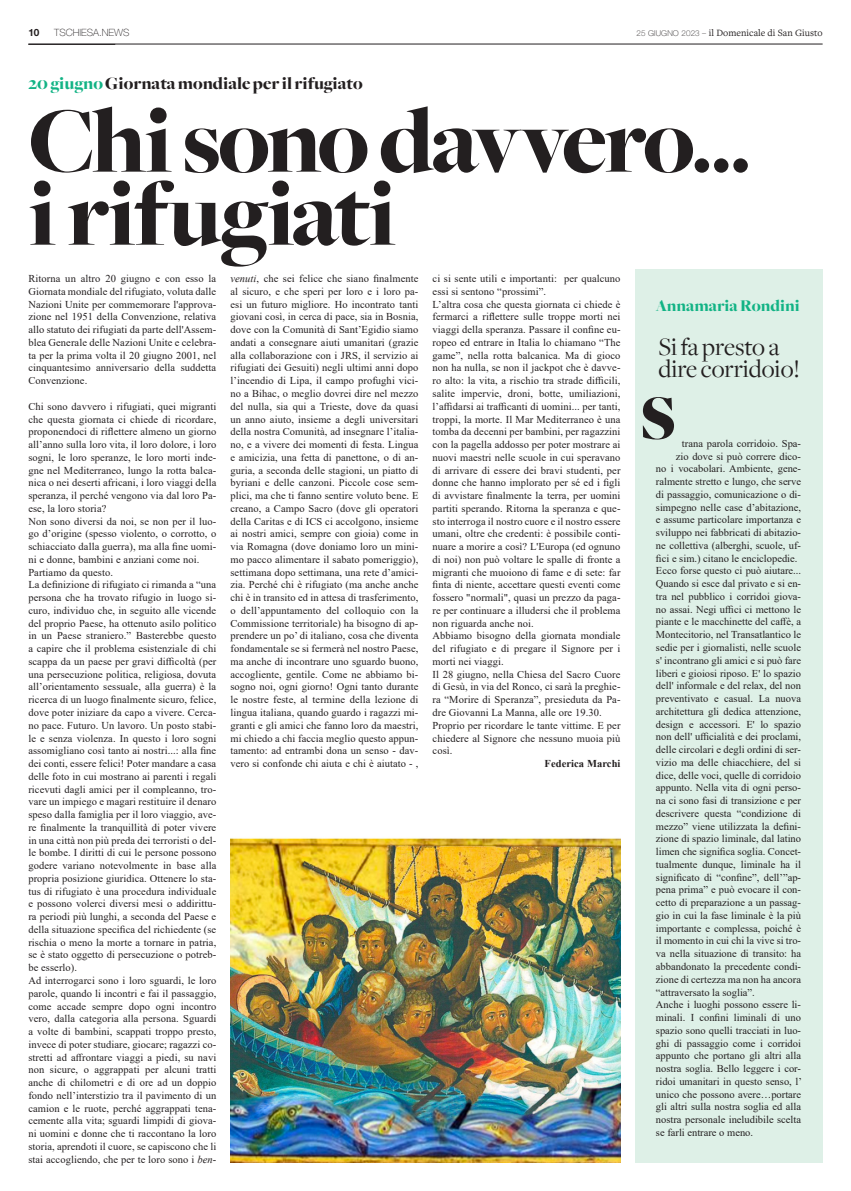
<style>
.page{position:relative;width:851px;height:1191px;background:#fff}
.page>*{position:absolute;margin:0;border:0;box-sizing:border-box;transform-origin:0 0}
.t1{font:900 97px "Freight Big";letter-spacing:-.03em;color:#231f20}
.t2{font:26px/22.5px "Freight Disp";color:#231f20}
.t3{font:900 18px "Freight Big";color:#231f20}
.t4{font:900 17px "Freight Big";color:#12b385}
.t5{font:10.5px/12.8px "Times New Roman";letter-spacing:.01em;color:#231f20;text-align:justify}
.t6{font:700 10.5px "Times New Roman";letter-spacing:.01em;color:#231f20}
.t7{font:10px "Freight Text Pro";color:#231f20}
.t8{font:100 10px "Helvetica Neue LT Std";color:#231f20}
.t9{font:700 10px "Helvetica Neue LT Std";color:#231f20}
.s1{font-family:"Helvetica Neue LT Std";font-weight:100;font-size:8px}
.s2{color:#12b385}
.s3{font-style:italic}
</style>
<div class="page">
<hr style="left:28px;top:44px;width:794px;height:1px;background:#231f20">
<div style="left:634px;top:269px;width:188px;height:893px;background:#def0e7"></div>
<svg style="left:642px;top:397px;width:32px;height:42px"></svg>
<img style="left:230px;top:838px;width:390px;height:324px">
<p class="t9" style="left:28px;top:26px;width:13px">10</p>
<p class="t8" style="left:54px;top:26px;width:77px">TSCHIESA.NEWS</p>
<p class="t7" style="left:636px;top:26px;width:187px"><span class="s1">25 GIUGNO 2023 –</span> il Domenicale di San Giusto</p>
<p class="t3" style="left:28px;top:74px;width:336px"><span class="s2">20 giugno</span> Giornata mondiale per il rifugiato</p>
<p class="t1" style="left:28px;top:87px;width:724px">Chi sono davvero...</p>
<p class="t1" style="left:28px;top:160px;width:370px">i rifugiati</p>
<p class="t5" style="left:28px;top:272px;width:189px">Ritorna un altro 20 giugno e con esso la Giornata mondiale del rifugiato, voluta dalle Nazioni Unite per commemorare l'approva&shy;zione nel 1951 della Convenzione, relativa allo statuto dei rifugiati da parte dell'Assem&shy;blea Generale delle Nazioni Unite e celebra&shy;ta per la prima volta il 20 giugno 2001, nel cinquantesimo anniversario della suddetta Convenzione.</p>
<p class="t5" style="left:28px;top:399px;width:189px">Chi sono davvero i rifugiati, quei migranti che questa giornata ci chiede di ricordare, proponendoci di riflettere almeno un giorno all’anno sulla loro vita, il loro dolore, i loro sogni, le loro speranze, le loro morti inde&shy;gne nel Mediterraneo, lungo la rotta balca&shy;nica o nei deserti africani, i loro viaggi della speranza, il perché vengono via dal loro Pa&shy;ese, la loro storia?</p>
<p class="t5" style="left:28px;top:514px;width:189px">Non sono diversi da noi, se non per il luo&shy;go d’origine (spesso violento, o corrotto, o schiacciato dalla guerra), ma alla fine uomi&shy;ni e donne, bambini e anziani come noi.</p>
<p class="t5" style="left:28px;top:565px;width:86px">Partiamo da questo.</p>
<p class="t5" style="left:28px;top:578px;width:189px">La definizione di rifugiato ci rimanda a “una persona che ha trovato rifugio in luogo si&shy;curo, individuo che, in seguito alle vicende del proprio Paese, ha ottenuto asilo politico in un Paese straniero.” Basterebbe questo a capire che il problema esistenziale di chi scappa da un paese per gravi difficoltà (per una persecuzione politica, religiosa, dovuta all’orientamento sessuale, alla guerra) è la ricerca di un luogo finalmente sicuro, felice, dove poter iniziare da capo a vivere. Cerca&shy;no pace. Futuro. Un lavoro. Un posto stabi&shy;le e senza violenza. In questo i loro sogni assomigliano così tanto ai nostri...: alla fine dei conti, essere felici! Poter mandare a casa delle foto in cui mostrano ai parenti i regali ricevuti dagli amici per il compleanno, tro&shy;vare un impiego e magari restituire il denaro speso dalla famiglia per il loro viaggio, ave&shy;re finalmente la tranquillità di poter vivere in una città non più preda dei terroristi o del&shy;le bombe. I diritti di cui le persone possono godere variano notevolmente in base alla propria posizione giuridica. Ottenere lo sta&shy;tus di rifugiato è una procedura individuale e possono volerci diversi mesi o addirittu&shy;ra periodi più lunghi, a seconda del Paese e della situazione specifica del richiedente (se rischia o meno la morte a tornare in patria, se è stato oggetto di persecuzione o potreb&shy;be esserlo).</p>
<p class="t5" style="left:28px;top:973px;width:189px">Ad interrogarci sono i loro sguardi, le loro parole, quando li incontri e fai il passaggio, come accade sempre dopo ogni incontro vero, dalla categoria alla persona. Sguardi a volte di bambini, scappati troppo presto, invece di poter studiare, giocare; ragazzi co&shy;stretti ad affrontare viaggi a piedi, su navi non sicure, o aggrappati per alcuni tratti anche di chilometri e di ore ad un doppio fondo nell’interstizio tra il pavimento di un camion e le ruote, perché aggrappati tena&shy;cemente alla vita; sguardi limpidi di giova&shy;ni uomini e donne che ti raccontano la loro storia, aprendoti il cuore, se capiscono che li stai accogliendo, che per te loro sono i <span class="s3">ben-</span></p>
<p class="t5" style="left:230px;top:272px;width:189px"><span class="s3">venuti</span>, che sei felice che siano finalmente al sicuro, e che speri per loro e i loro pa&shy;esi un futuro migliore. Ho incontrato tanti giovani così, in cerca di pace, sia in Bosnia, dove con la Comunità di Sant’Egidio siamo andati a consegnare aiuti umanitari (grazie alla collaborazione con i JRS, il servizio ai rifugiati dei Gesuiti) negli ultimi anni dopo l’incendio di Lipa, il campo profughi vici&shy;no a Bihac, o meglio dovrei dire nel mezzo del nulla, sia qui a Trieste, dove da quasi un anno aiuto, insieme a degli universitari della nostra Comunità, ad insegnare l’italia&shy;no, e a vivere dei momenti di festa. Lingua e amicizia, una fetta di panettone, o di an&shy;guria, a seconda delle stagioni, un piatto di byriani e delle canzoni. Piccole cose sem&shy;plici, ma che ti fanno sentire voluto bene. E creano, a Campo Sacro (dove gli operatori della Caritas e di ICS ci accolgono, insieme ai nostri amici, sempre con gioia) come in via Romagna (dove doniamo loro un mini&shy;mo pacco alimentare il sabato pomeriggio), settimana dopo settimana, una rete d’amici&shy;zia. Perché chi è rifugiato (ma anche anche chi è in transito ed in attesa di trasferimento, o dell’appuntamento del colloquio con la Commissione territoriale) ha bisogno di ap&shy;prendere un po’ di italiano, cosa che diventa fondamentale se si fermerà nel nostro Paese, ma anche di incontrare uno sguardo buono, accogliente, gentile. Come ne abbiamo bi&shy;sogno noi, ogni giorno! Ogni tanto durante le nostre feste, al termine della lezione di lingua italiana, quando guardo i ragazzi mi&shy;granti e gli amici che fanno loro da maestri, mi chiedo a chi faccia meglio questo appun&shy;tamento: ad entrambi dona un senso - dav&shy;vero si confonde chi aiuta e chi è aiutato - ,</p>
<p class="t5" style="left:432px;top:272px;width:189px">ci si sente utili e importanti: per qualcuno essi si sentono “prossimi”.</p>
<p class="t5" style="left:432px;top:297px;width:189px">L’altra cosa che questa giornata ci chiede è fermarci a riflettere sulle troppe morti nei viaggi della speranza. Passare il confine eu&shy;ropeo ed entrare in Italia lo chiamano “The game”, nella rotta balcanica. Ma di gioco non ha nulla, se non il jackpot che è davve&shy;ro alto: la vita, a rischio tra strade difficili, salite impervie, droni, botte, umiliazioni, l’affidarsi ai trafficanti di uomini... per tanti, troppi, la morte. Il Mar Mediterraneo è una tomba da decenni per bambini, per ragazzini con la pagella addosso per poter mostrare ai nuovi maestri nelle scuole in cui speravano di arrivare di essere dei bravi studenti, per donne che hanno implorato per sé ed i figli di avvistare finalmente la terra, per uomini partiti sperando. Ritorna la speranza e que&shy;sto interroga il nostro cuore e il nostro essere umani, oltre che credenti: è possibile conti&shy;nuare a morire a così? L'Europa (ed ognuno di noi) non può voltare le spalle di fronte a migranti che muoiono di fame e di sete: far finta di niente, accettare questi eventi come fossero "normali", quasi un prezzo da paga&shy;re per continuare a illudersi che il problema non riguarda anche noi.</p>
<p class="t5" style="left:432px;top:629px;width:189px">Abbiamo bisogno della giornata mondiale del rifugiato e di pregare il Signore per i morti nei viaggi.</p>
<p class="t5" style="left:432px;top:667px;width:189px">Il 28 giugno, nella Chiesa del Sacro Cuore di Gesù, in via del Ronco, ci sarà la preghie&shy;ra “Morire di Speranza”, presieduta da Pa&shy;dre Giovanni La Manna, alle ore 19.30.</p>
<p class="t5" style="left:432px;top:718px;width:189px">Proprio per ricordare le tante vittime. E per chiedere al Signore che nessuno muoia più così.</p>
<p class="t6" style="left:544px;top:756px;width:77px">Federica Marchi</p>
<p class="t4" style="left:656px;top:296px;width:145px">Annamaria Rondini</p>
<p class="t2" style="left:658px;top:336px;width:143px">Si fa presto a dire corridoio!</p>
<p class="t5" style="left:682px;top:436px;width:120px">trana parola corridoio. Spa-</p>
<p class="t5" style="left:676px;top:449px;width:126px">zio dove si può correre dico-</p>
<p class="t5" style="left:656px;top:462px;width:146px">no i vocabolari. Ambiente, gene-</p>
<p class="t5" style="left:656px;top:475px;width:147px">ralmente stretto e lungo, che serve</p>
<p class="t5" style="left:656px;top:487px;width:146px">di passaggio, comunicazione o di-</p>
<p class="t5" style="left:656px;top:500px;width:147px">simpegno nelle case d’abitazione,</p>
<p class="t5" style="left:656px;top:513px;width:146px">e assume particolare importanza e</p>
<p class="t5" style="left:656px;top:526px;width:146px">sviluppo nei fabbricati di abitazio-</p>
<p class="t5" style="left:656px;top:538px;width:146px">ne collettiva (alberghi, scuole, uf-</p>
<p class="t5" style="left:656px;top:551px;width:143px">fici e sim.) citano le enciclopedie.</p>
<p class="t5" style="left:656px;top:564px;width:147px">Ecco forse questo ci può aiutare...<br>Quando si esce dal privato e si en&shy;tra nel pubblico i corridoi giova&shy;no assai. Negi uffici ci mettono le piante e le macchinette del caffè, a Montecitorio, nel Transatlantico le sedie per i giornalisti, nelle scuole s' incontrano gli amici e si può fare liberi e gioiosi riposo. E' lo spazio dell' informale e del relax, del non preventivato e casual. La nuova architettura gli dedica attenzione, design e accessori. E' lo spazio non dell' ufficialità e dei proclami, delle circolari e degli ordini di ser&shy;vizio ma delle chiacchiere, del si dice, delle voci, quelle di corridoio appunto. Nella vita di ogni perso&shy;na ci sono fasi di transizione e per descrivere questa “condizione di mezzo” viene utilizzata la defini&shy;zione di spazio liminale, dal latino limen che significa soglia. Concet&shy;tualmente dunque, liminale ha il significato di “confine”, dell’”ap&shy;pena prima” e può evocare il con&shy;cetto di preparazione a un passag&shy;gio in cui la fase liminale è la più importante e complessa, poiché è il momento in cui chi la vive si tro&shy;va nella situazione di transito: ha abbandonato la precedente condi&shy;zione di certezza ma non ha ancora “attraversato la soglia”.</p>
<p class="t5" style="left:656px;top:998px;width:147px">Anche i luoghi possono essere li&shy;minali. I confini liminali di uno spazio sono quelli tracciati in luo&shy;ghi di passaggio come i corridoi appunto che portano gli altri alla nostra soglia. Bello leggere i cor&shy;ridoi umanitari in questo senso, l’ unico che possono avere…portare gli altri sulla nostra soglia ed alla nostra personale ineludibile scelta se farli entrare o meno.</p>
</div>
